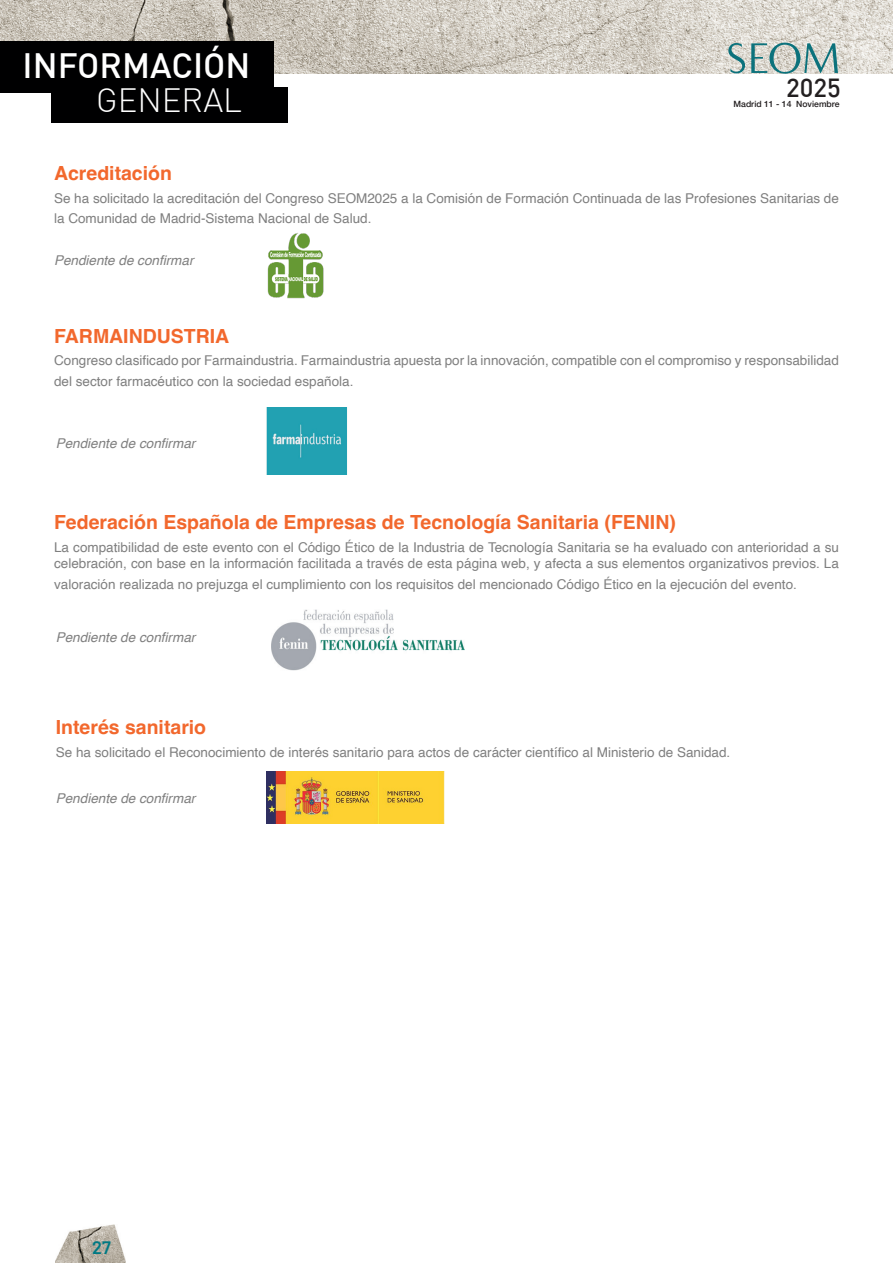
<style>
.page{position:relative;width:893px;height:1263px;background:#fff}
.page>*{position:absolute;margin:0;border:0;box-sizing:border-box;transform-origin:0 0}
.t1{font:500 34.5px "DIN";color:#fff}
.t2{font:300 33px "DIN";color:#fff}
.t3{font:500 25.65px "DIN";color:#231f20}
.t4{font:700 19.5px "Helvetica";color:#f2682d}
.t5{font:600 18px "Barlow";color:#007983}
.t6{font:13.5px/20.7px "Helvetica";color:#7f7f7f}
.t7{font:italic 13.5px "Helvetica";color:#7f7f7f}
.t8{font:500 8.7px "Helvetica Neue";color:#231f20}
</style>
<div class="page">
<img style="left:55px;top:1225px;width:71px;height:38px">
<img style="left:0;top:0;width:893px;height:74px">
<div style="left:0;top:42px;width:273px;height:51px;background:#000001"></div>
<div style="left:51px;top:87px;width:237px;height:36px;background:#000001"></div>
<svg style="left:728px;top:43px;width:17px;height:30px"></svg>
<svg style="left:751px;top:43px;width:87px;height:31px;background:#a3bbb8"></svg>
<img style="left:267px;top:233px;width:57px;height:66px">
<img style="left:266px;top:407px;width:81px;height:68px">
<img style="left:271px;top:609px;width:194px;height:62px">
<img style="left:267px;top:772px;width:177px;height:51px">
<p class="t1" style="left:23px;top:44px;width:229px">INFORMACIÓN</p>
<p class="t2" style="left:96px;top:80px;width:147px">GENERAL</p>
<h3 class="t3" style="left:786px;top:71px;width:56px">2025</h3>
<p class="t8" style="left:733px;top:97px;width:107px">Madrid 11 - 14 Noviembre</p>
<p class="t4" style="left:54px;top:162px;width:119px">Acreditación</p>
<p class="t6" style="left:54px;top:188px;width:786px">Se ha solicitado la acreditación del Congreso SEOM2025 a la Comisión de Formación Continuada de las Profesiones Sanitarias de la Comunidad de Madrid-Sistema Nacional de Salud.</p>
<p class="t7" style="left:54px;top:249px;width:141px">Pendiente de confirmar</p>
<p class="t4" style="left:54px;top:324px;width:177px">FARMAINDUSTRIA</p>
<p class="t6" style="left:54px;top:350px;width:786px">Congreso clasificado por Farmaindustria. Farmaindustria apuesta por la innovación, compatible con el compromiso y responsabilidad del sector farmacéutico con la sociedad española.</p>
<p class="t7" style="left:56px;top:432px;width:141px">Pendiente de confirmar</p>
<p class="t4" style="left:54px;top:510px;width:623px">Federación Española de Empresas de Tecnología Sanitaria (FENIN)</p>
<p class="t6" style="left:54px;top:539px;width:786px;line-height:16.2px">La compatibilidad de este evento con el Código Ético de la Industria de Tecnología Sanitaria se ha evaluado con anterioridad a su celebración, con base en la información facilitada a través de esta página web, y afecta a sus elementos organizativos previos. La</p>
<p class="t6" style="left:54px;top:574px;width:744px">valoración realizada no prejuzga el cumplimiento con los requisitos del mencionado Código Ético en la ejecución del evento.</p>
<p class="t7" style="left:56px;top:627px;width:141px">Pendiente de confirmar</p>
<h3 class="t4" style="left:56px;top:715px;width:152px">Interés sanitario</h3>
<p class="t6" style="left:56px;top:742px;width:676px">Se ha solicitado el Reconocimiento de interés sanitario para actos de carácter científico al Ministerio de Sanidad.</p>
<p class="t7" style="left:56px;top:787px;width:141px">Pendiente de confirmar</p>
<h3 class="t5" style="left:92px;top:1234px;width:20px">27</h3>
</div>
